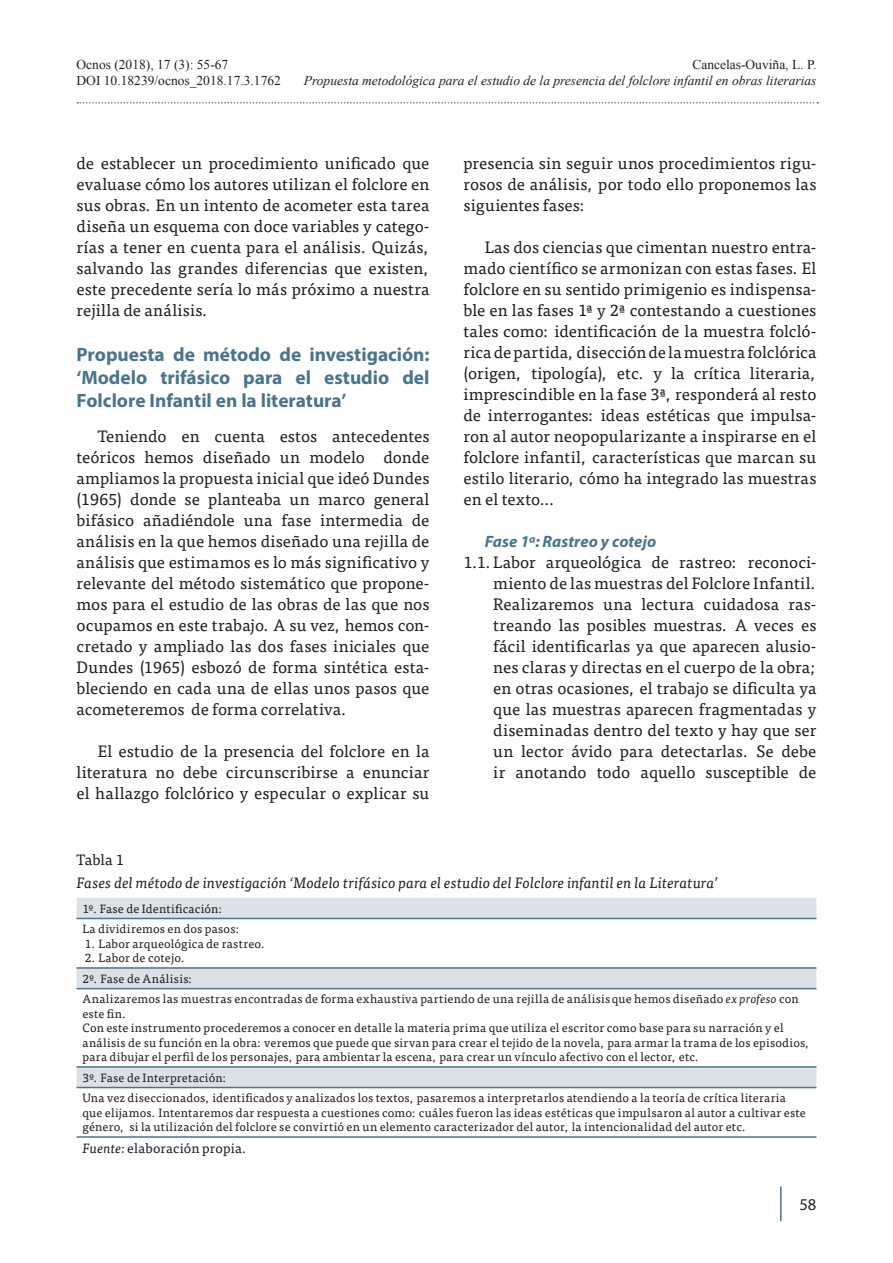
<style>
.page{position:relative;width:893px;height:1263px;background:#fff}
.page>*{position:absolute;margin:0;border:0;box-sizing:border-box;transform-origin:0 0}
.Apartado{font:700 19.35px/23.2px "Myriad Pro";color:#49748a;text-align:justify}
.Texto_corrido{font:16.5px/21px "Tisa Pro";letter-spacing:.005em;color:#231f20;text-align:justify}
.viñetas_números_letr{font:16.5px/21px "Tisa Pro";letter-spacing:.005em;color:#231f20;text-align:right}
.Subapartado{font:italic 700 16.5px "Myriad Pro";color:#49748a}
.t1{font:16.5px "Myriad Pro";color:#231f20}
.Título_tablas-gráfic{font:italic 15px "Tisa Pro";color:#231f20}
.Título_tablas-gráfic-2{font:15px "Tisa Pro";color:#231f20}
.t2{font:italic 13.5px "Times New Roman";color:#231f20}
.t3{font:13.5px/16.2px "Times New Roman";color:#231f20}
.Fuente{font:13.5px "Tisa Pro";letter-spacing:.015em;color:#231f20}
.Texto_tabla{font:12px/14.4px "Tisa Pro";letter-spacing:.015em;color:#231f20}
.s1{font-style:italic}
</style>
<div class="page">
<svg style="left:77px;top:102px;width:741px;height:2px"></svg>
<hr style="left:780px;top:1187px;width:2px;height:33px;background:#49748a">
<svg style="left:77px;top:898px;width:739px;height:189px"></svg>
<hr style="left:77px;top:918px;width:739px;height:1px;background:#49748a">
<hr style="left:77px;top:967px;width:739px;height:2px;background:#49748a">
<hr style="left:77px;top:988px;width:739px;height:1px;background:#49748a">
<hr style="left:77px;top:1066px;width:739px;height:1px;background:#49748a">
<hr style="left:77px;top:1087px;width:739px;height:1px;background:#49748a">
<hr style="left:77px;top:1136px;width:739px;height:2px;background:#49748a">
<p class="t3" style="left:77px;top:56px;width:206px">Ocnos (2018), 17 (3): 55-67<br>DOI 10.18239/ocnos_2018.17.3.1762</p>
<p class="t3" style="left:692px;top:56px;width:126px">Cancelas-Ouviña, L. P.</p>
<p class="t2" style="left:304px;top:71px;width:514px">Propuesta metodológica para el estudio de la presencia del folclore infantil en obras literarias</p>
<p class="Texto_corrido" style="left:77px;top:152px;width:354px">de establecer un procedimiento unificado que evaluase cómo los autores utilizan el folclore en sus obras. En un intento de acometer esta tarea diseña un esquema con doce variables y catego&shy;rías a tener en cuenta para el análisis. Quizás, salvando las grandes diferencias que existen, este precedente sería lo más próximo a nuestra rejilla de análisis.</p>
<p class="Apartado" style="left:77px;top:342px;width:354px">Propuesta de método de investigación: ‘Modelo trifásico para el estudio del Folclore Infantil en la literatura’</p>
<p class="Texto_corrido" style="left:77px;top:425px;width:354px;text-indent:21px">Teniendo en cuenta estos antecedentes teóricos hemos diseñado un modelo donde ampliamos la propuesta inicial que ideó Dundes (1965) donde se planteaba un marco general bifásico añadiéndole una fase intermedia de análisis en la que hemos diseñado una rejilla de análisis que estimamos es lo más significativo y relevante del método sistemático que propone&shy;mos para el estudio de las obras de las que nos ocupamos en este trabajo. A su vez, hemos con&shy;cretado y ampliado las dos fases iniciales que Dundes (1965) esbozó de forma sintética esta&shy;bleciendo en cada una de ellas unos pasos que acometeremos de forma correlativa.</p>
<p class="Texto_corrido" style="left:77px;top:740px;width:354px;text-indent:21px">El estudio de la presencia del folclore en la literatura no debe circunscribirse a enunciar el hallazgo folclórico y especular o explicar su</p>
<p class="Texto_corrido" style="left:463px;top:152px;width:354px">presencia sin seguir unos procedimientos rigu&shy;rosos de análisis, por todo ello proponemos las siguientes fases:</p>
<p class="Texto_corrido" style="left:463px;top:236px;width:354px;text-indent:21px">Las dos ciencias que cimentan nuestro entra&shy;mado científico se armonizan con estas fases. El folclore en su sentido primigenio es indispensa&shy;ble en las fases 1ª y 2ª contestando a cuestiones tales como: identificación de la muestra folcló&shy;rica de partida, disección de la muestra folclórica (origen, tipología), etc. y la crítica literaria, imprescindible en la fase 3ª, responderá al resto de interrogantes: ideas estéticas que impulsa&shy;ron al autor neopopularizante a inspirarse en el folclore infantil, características que marcan su estilo literario, cómo ha integrado las muestras en el texto...</p>
<p class="Subapartado" style="left:485px;top:530px;width:173px">Fase 1ª: Rastreo y cotejo</p>
<p class="viñetas_números_letr" style="left:463px;top:551px;width:354px">1.1.Labor arqueológica de rastreo: reconoci&shy;miento de las muestras del Folclore Infantil.</p>
<p class="viñetas_números_letr" style="left:493px;top:593px;width:325px;text-align:justify">Realizaremos una lectura cuidadosa ras&shy;treando las posibles muestras. A veces es fácil identificarlas ya que aparecen alusio&shy;nes claras y directas en el cuerpo de la obra; en otras ocasiones, el trabajo se dificulta ya que las muestras aparecen fragmentadas y diseminadas dentro del texto y hay que ser un lector ávido para detectarlas. Se debe ir anotando todo aquello susceptible de</p>
<p class="Título_tablas-gráfic-2" style="left:77px;top:849px;width:49px">Tabla 1</p>
<p class="Título_tablas-gráfic" style="left:77px;top:871px;width:643px">Fases del método de investigación ‘Modelo trifásico para el estudio del Folclore infantil en la Literatura’</p>
<p class="Texto_tabla" style="left:82px;top:900px;width:142px">1º. Fase de Identificación:</p>
<p class="Texto_tabla" style="left:82px;top:921px;width:159px">La dividiremos en dos pasos:</p>
<p class="Texto_tabla" style="left:85px;top:935px;width:182px">1. Labor arqueológica de rastreo.</p>
<p class="Texto_tabla" style="left:85px;top:950px;width:102px">2. Labor de cotejo.</p>
<p class="Texto_tabla" style="left:82px;top:970px;width:112px">2º. Fase de Análisis:</p>
<p class="Texto_tabla" style="left:82px;top:991px;width:718px">Analizaremos las muestras encontradas de forma exhaustiva partiendo de una rejilla de análisisque hemos diseñado <span class="s1">ex profeso</span> con este fin.</p>
<p class="Texto_tabla" style="left:82px;top:1020px;width:729px">Con este instrumento procederemos a conocer en detalle la materia prima que utiliza el escritor como base para su narración y el análisis de su función en la obra: veremos que puede que sirvan para crear el tejido de la novela, para armar la trama de los episodios, para dibujar el perfil de los personajes, para ambientar la escena, para crear un vínculo afectivo con el lector, etc.</p>
<p class="Texto_tabla" style="left:82px;top:1069px;width:146px">3º. Fase de Interpretación:</p>
<p class="Texto_tabla" style="left:82px;top:1090px;width:725px">Una vez diseccionados, identificados y analizados los textos, pasaremos a interpretarlos atendiendo a la teoría de crítica literaria que elijamos. Intentaremos dar respuesta a cuestiones como: cuáles fueron las ideas estéticas que impulsaron al autor a cultivar este género, si la utilización del folclore se convirtió en un elemento caracterizador del autor, la intencionalidad del autor etc.</p>
<p class="Fuente" style="left:82px;top:1138px;width:165px"><span class="s1">Fuente:</span> elaboración propia.</p>
<p class="t1" style="left:799px;top:1194px;width:18px">58</p>
</div>
